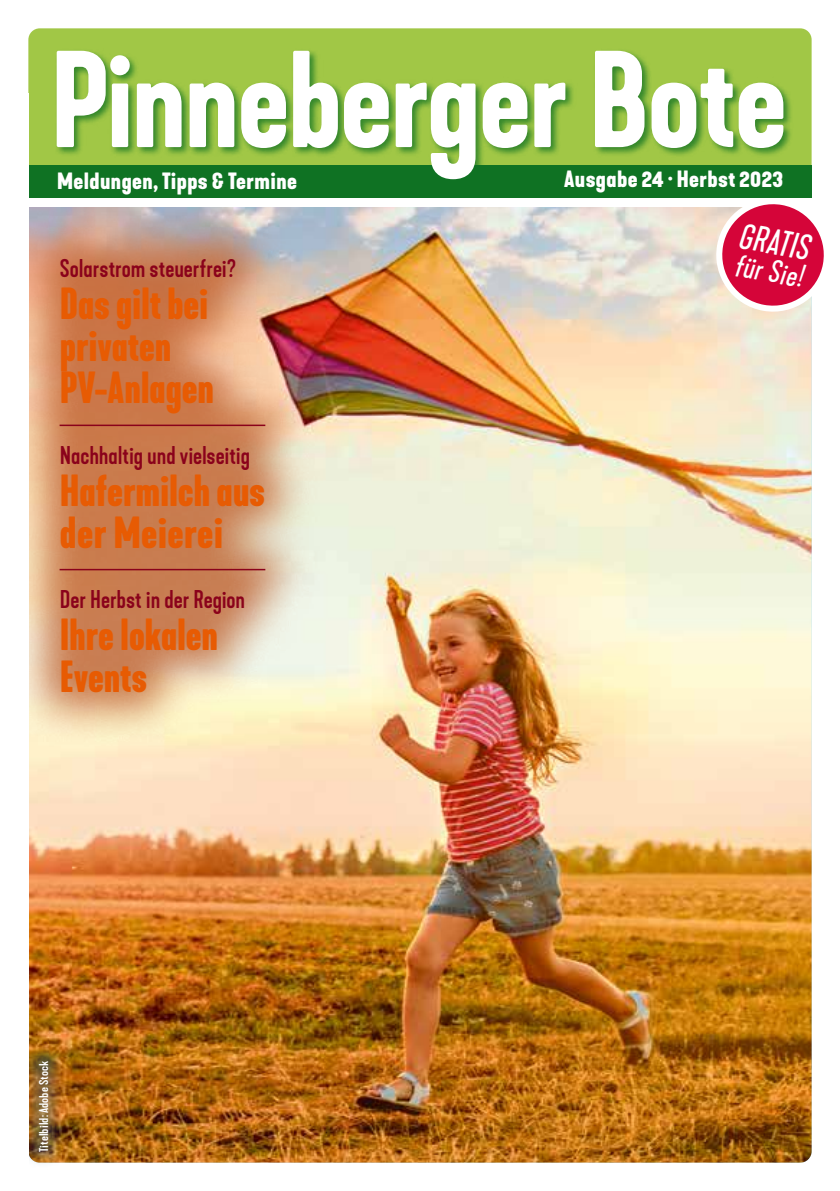
<style>
.page{position:relative;width:840px;height:1191px;background:#fff}
.page>*{position:absolute;margin:0;border:0;box-sizing:border-box;transform-origin:0 0}
.t1{font:600 128.4px "Kapra Neue";letter-spacing:-.015em;color:#fff}
.t2{font:600 condensed 42px/42px "Kapra Neue";letter-spacing:-.005em;color:#e75b03;scale:1.07 1}
.t3{font:600 condensed 42px/42px "Kapra Neue";letter-spacing:-.005em;color:#e75b03;scale:1.08 1}
.t4{font:italic 34px "Kapra Neue";color:#fff}
.t5{font:italic 30px "Kapra Neue";color:#fff}
.t6{font:500 24px "Kapra Neue";letter-spacing:-.005em;color:#8a021b}
.t7{font:700 22px "Kapra Neue";letter-spacing:.02em;color:#fff}
.t8{font:500 12px "Kapra Neue";letter-spacing:.005em;color:#fff;scale:1.1 1}
</style>
<div class="page">
<div style="left:28px;top:28px;width:783px;height:138px;background:#a1c746"></div>
<div style="left:28px;top:166px;width:783px;height:32px;background:#0f7223"></div>
<img style="left:29px;top:207px;width:782px;height:955px">
<div style="left:5px;top:205px;width:314px;height:542px;background:#be5f2d;opacity:.8"></div>
<hr style="left:60px;top:424px;width:205px;height:2px;background:#8a021b">
<hr style="left:60px;top:569px;width:205px;height:1px;background:#8a021b">
<div style="left:21px;top:1043px;width:45px;height:126px;background:#2f6787;opacity:.4"></div>
<div style="left:0;top:94px;width:28px;height:1076px;background:#fff"></div>
<div style="left:0;top:198px;width:370px;height:9px;background:#fff"></div>
<svg style="left:707px;top:190px;width:117px;height:125px"></svg>
<div style="left:55px;top:49px;width:738px;height:140px;background:#0f7223;opacity:.75"></div>
<h1 class="t1" style="left:50px;top:19px;width:737px">Pinneberger Bote</h1>
<p class="t7" style="left:564px;top:165px;width:220px">Ausgabe 24 · Herbst 2023</p>
<p class="t7" style="left:57px;top:166px;width:241px">Meldungen, Tipps &amp; Termine</p>
<p class="t6" style="left:60px;top:254px;width:178px">Solarstrom steuerfrei?</p>
<h2 class="t2" style="left:60px;top:284px;width:145px">Das gilt bei privaten<br>PV-Anlagen</h2>
<p class="t6" style="left:60px;top:440px;width:191px">Nachhaltig und vielseitig</p>
<h2 class="t3" style="left:60px;top:470px;width:191px">Hafermilch aus der Meierei</h2>
<p class="t6" style="left:60px;top:584px;width:187px">Der Herbst in der Region</p>
<h2 class="t2" style="left:60px;top:614px;width:149px">Ihre lokalen<br>Events</h2>
<h3 class="t4" style="left:743px;top:216px;width:73px;rotate:10deg">GRATIS</h3>
<p class="t5" style="left:738px;top:247px;width:71px;rotate:10deg">für Sie!</p>
<p class="t8" style="left:36px;top:1152px;width:84px;rotate:-90deg">Titelbild: Adobe Stock</p>
</div>
